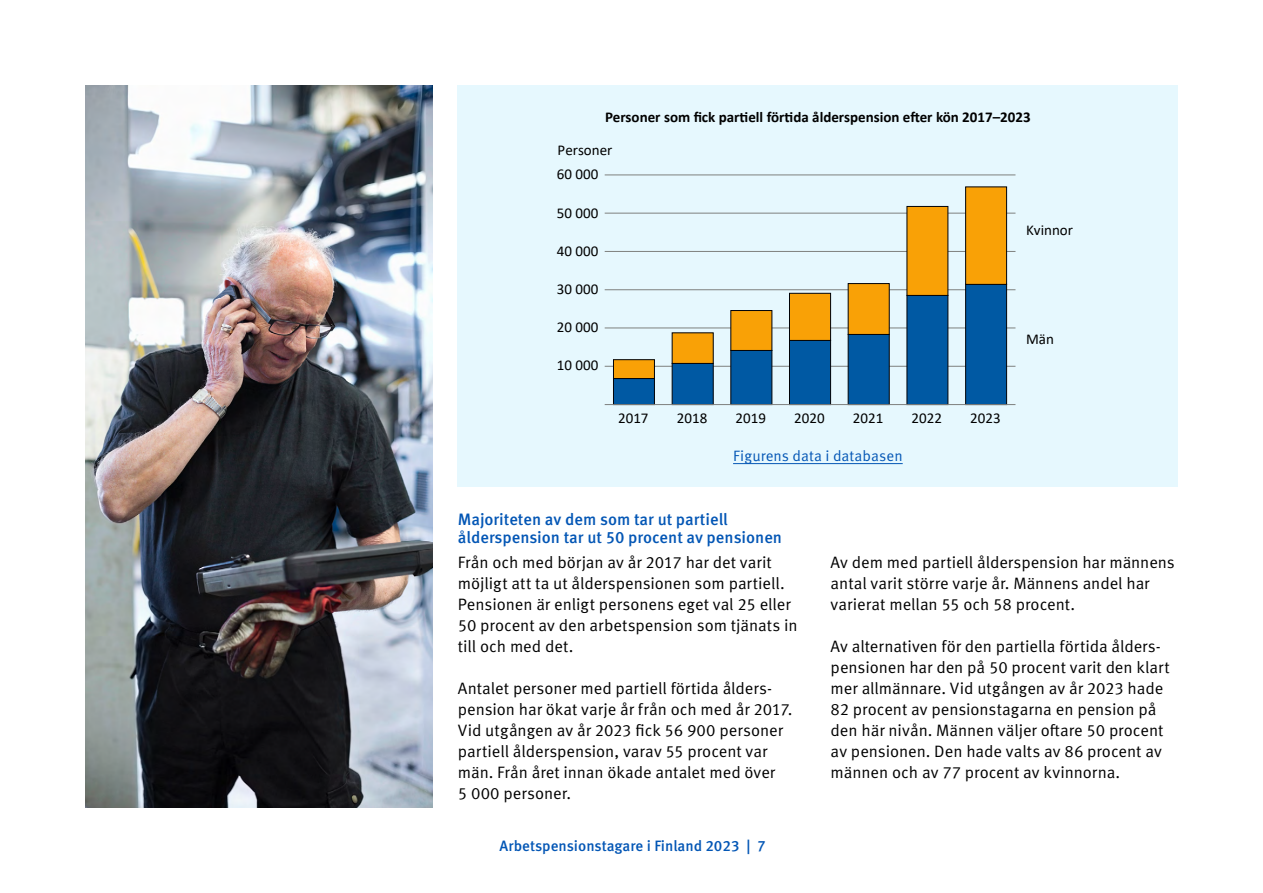
<style>
.page{position:relative;width:1263px;height:893px;background:#fff}
.page>*{position:absolute;margin:0;border:0;box-sizing:border-box;transform-origin:0 0}
.Leipä{font:16.5px/21px "Meta Pro Norm";letter-spacing:-.005em;color:#000}
._3__otsikko{font:500 16.5px/18px "Meta Pro";color:#0356b5}
.t1{font:15px "Calibri";color:#000}
.Graafiotsikko{font:700 15px "Calibri";color:#000}
.t2{font:500 15px "Meta Pro";color:#0356b5}
.Linkkiteksti{font:15px "Meta Pro Norm";letter-spacing:.005em;color:#0356b5}
</style>
<div class="page">
<div style="left:458px;top:85px;width:720px;height:402px;background:#e6f8fe"></div>
<hr style="left:733px;top:463px;width:170px;height:1px;background:#0356b5">
<hr style="left:605px;top:366px;width:410px;height:1px;background:#7e807e">
<hr style="left:605px;top:328px;width:410px;height:1px;background:#7e807e">
<hr style="left:605px;top:289px;width:410px;height:1px;background:#7e807e">
<hr style="left:605px;top:251px;width:410px;height:1px;background:#7e807e">
<hr style="left:605px;top:213px;width:410px;height:1px;background:#7e807e">
<hr style="left:605px;top:175px;width:410px;height:1px;background:#7e807e">
<svg style="left:613px;top:379px;width:394px;height:25px"></svg>
<svg style="left:613px;top:186px;width:394px;height:193px"></svg>
<hr style="left:605px;top:404px;width:410px;height:1px;background:#7e807e">
<img style="left:85px;top:85px;width:347px;height:723px">
<p class="Graafiotsikko" style="left:605px;top:106px;width:427px">Personer som fick partiell förtida ålderspension efter kön 2017–2023</p>
<p class="t1" style="left:558px;top:140px;width:56px">Personer</p>
<p class="t1" style="left:557px;top:164px;width:43px">60 000</p>
<p class="t1" style="left:557px;top:202px;width:43px">50 000</p>
<p class="t1" style="left:557px;top:240px;width:43px">40 000</p>
<p class="t1" style="left:557px;top:278px;width:43px">30 000</p>
<p class="t1" style="left:557px;top:316px;width:43px">20 000</p>
<p class="t1" style="left:557px;top:355px;width:43px">10 000</p>
<p class="t1" style="left:618px;top:407px;width:32px">2017</p>
<p class="t1" style="left:677px;top:407px;width:32px">2018</p>
<p class="t1" style="left:735px;top:407px;width:32px">2019</p>
<p class="t1" style="left:794px;top:407px;width:32px">2020</p>
<p class="t1" style="left:853px;top:407px;width:32px">2021</p>
<p class="t1" style="left:911px;top:407px;width:32px">2022</p>
<p class="t1" style="left:970px;top:407px;width:32px">2023</p>
<p class="Linkkiteksti" style="left:733px;top:444px;width:171px">Figurens data i databasen</p>
<p class="t1" style="left:1026px;top:220px;width:48px">Kvinnor</p>
<p class="t1" style="left:1026px;top:328px;width:29px">Män</p>
<h2 class="_3__otsikko" style="left:458px;top:509px;width:326px">Majoriteten av dem som tar ut partiell ålderspension tar ut 50 procent av pensionen</h2>
<p class="Leipä" style="left:458px;top:551px;width:341px">Från och med början av år 2017 har det varit möjligt att ta ut ålderspensionen som partiell.<br>Pensionen är enligt personens eget val 25 eller 50 procent av den arbetspension som tjänats in till och med det.</p>
<p class="Leipä" style="left:458px;top:677px;width:336px">Antalet personer med partiell förtida ålders&shy;pension har ökat varje år från och med år 2017.<br>Vid utgången av år 2023 fick 56 900 personer partiell ålderspension, varav 55 procent var män. Från året innan ökade antalet med över<br>5 000 personer.</p>
<p class="t2" style="left:500px;top:834px;width:268px">Arbetspensionstagare i Finland 2023 | 7</p>
<p class="Leipä" style="left:831px;top:551px;width:346px">Av dem med partiell ålderspension har männens antal varit större varje år. Männens andel har varierat mellan 55 och 58 procent.</p>
<p class="Leipä" style="left:831px;top:635px;width:341px">Av alternativen för den partiella förtida ålders&shy;pensionen har den på 50 procent varit den klart mer allmännare. Vid utgången av år 2023 hade 82 procent av pensionstagarna en pension på den här nivån. Männen väljer oftare 50 procent av pensionen. Den hade valts av 86 procent av männen och av 77 procent av kvinnorna.</p>
</div>
